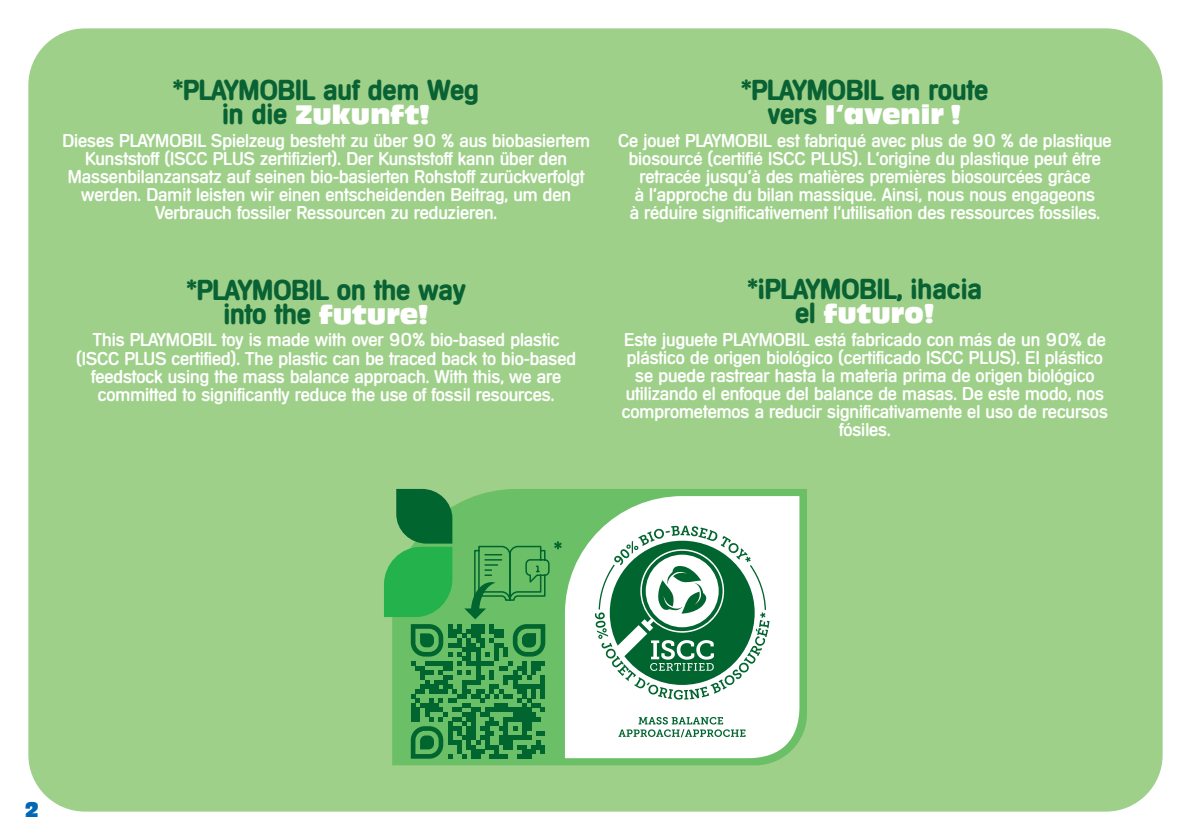
<style>
.page{position:relative;width:1191px;height:840px;background:#fff}
.page>*{position:absolute;margin:0;border:0;box-sizing:border-box;transform-origin:0 0}
.t1{font:700 28px/24px "Mercedes Serial";color:#096233;text-align:center}
.t2{font:28px "Antique Oli Com";color:#fff}
.t3{font:22px "Antique Oli Com";color:#0166b3}
.t4{font:18px/18px "Mercedes Serial";color:#fff;text-align:center}
.s1{font-family:"Mercedes Serial";font-weight:700;color:#096233}
.s2{font-family:"Antique Oli Com";font-weight:400;color:#fff}
</style>
<div class="page">
<div style="left:28px;top:28px;width:1134px;height:783px;background:#9fd08a;border-radius:57px"></div>
<svg style="left:392px;top:489px;width:415px;height:276px;background:#74c370"></svg>
<svg style="left:565px;top:496px;width:234px;height:261px;background:#edf7ec"></svg>
<svg style="left:618px;top:716px;width:127px;height:20px;background:#c1d9cc"></svg>
<svg style="left:595px;top:525px;width:174px;height:174px;background:#8ebba2"></svg>
<svg style="left:384px;top:488px;width:177px;height:270px;background:#4ba757"></svg>
<h1 class="t1" style="left:173px;top:78px;width:307px">*PLAYMOBIL auf dem Weg</h1>
<h1 class="t2" style="left:222px;top:99px;width:209px"><span class="s1">in die</span> Zukunft!</h1>
<p class="t4" style="left:62px;top:131px;width:529px">Dieses PLAYMOBIL Spielzeug besteht zu über 90 % aus biobasiertem Kunststoff (ISCC PLUS zertifiziert). Der Kunststoff kann über den Massenbilanzansatz auf seinen bio-basierten Rohstoff zurückverfolgt werden. Damit leisten wir einen entscheidenden Beitrag, um den Verbrauch fossiler Ressourcen zu reduzieren.</p>
<h1 class="t1" style="left:187px;top:277px;width:280px">*PLAYMOBIL on the way into the <span class="s2">future!</span></h1>
<p class="t4" style="left:76px;top:331px;width:501px">This PLAYMOBIL toy is made with over 90% bio-based plastic (ISCC PLUS certified). The plastic can be traced back to bio-based feedstock using the mass balance approach. With this, we are committed to significantly reduce the use of fossil resources.</p>
<h1 class="t1" style="left:741px;top:78px;width:248px">*PLAYMOBIL en route</h1>
<h1 class="t2" style="left:768px;top:99px;width:195px"><span class="s1">vers</span> I‘avenir !</h1>
<p class="t4" style="left:618px;top:131px;width:495px">Ce jouet PLAYMOBIL est fabriqué avec plus de 90 % de plastique biosourcé (certifié ISCC PLUS). L‘origine du plastique peut être retracée jusqu‘à des matières premières biosourcées grâce<br>à l‘approche du bilan massique. Ainsi, nous nous engageons<br>à réduire significativement l‘utilisation des ressources fossiles.</p>
<h1 class="t1" style="left:748px;top:277px;width:235px">*¡PLAYMOBIL, ¡hacia</h1>
<h1 class="t2" style="left:795px;top:298px;width:141px"><span class="s1">el</span> futuro!</h1>
<p class="t4" style="left:622px;top:330px;width:487px">Este juguete PLAYMOBIL está fabricado con más de un 90% de plástico de origen biológico (certificado ISCC PLUS). El plástico se puede rastrear hasta la materia prima de origen biológico utilizando el enfoque del balance de masas. De este modo, nos comprometemos a reducir significativamente el uso de recursos fósiles.</p>
<p class="t3" style="left:25px;top:797px;width:16px">2</p>
</div>
